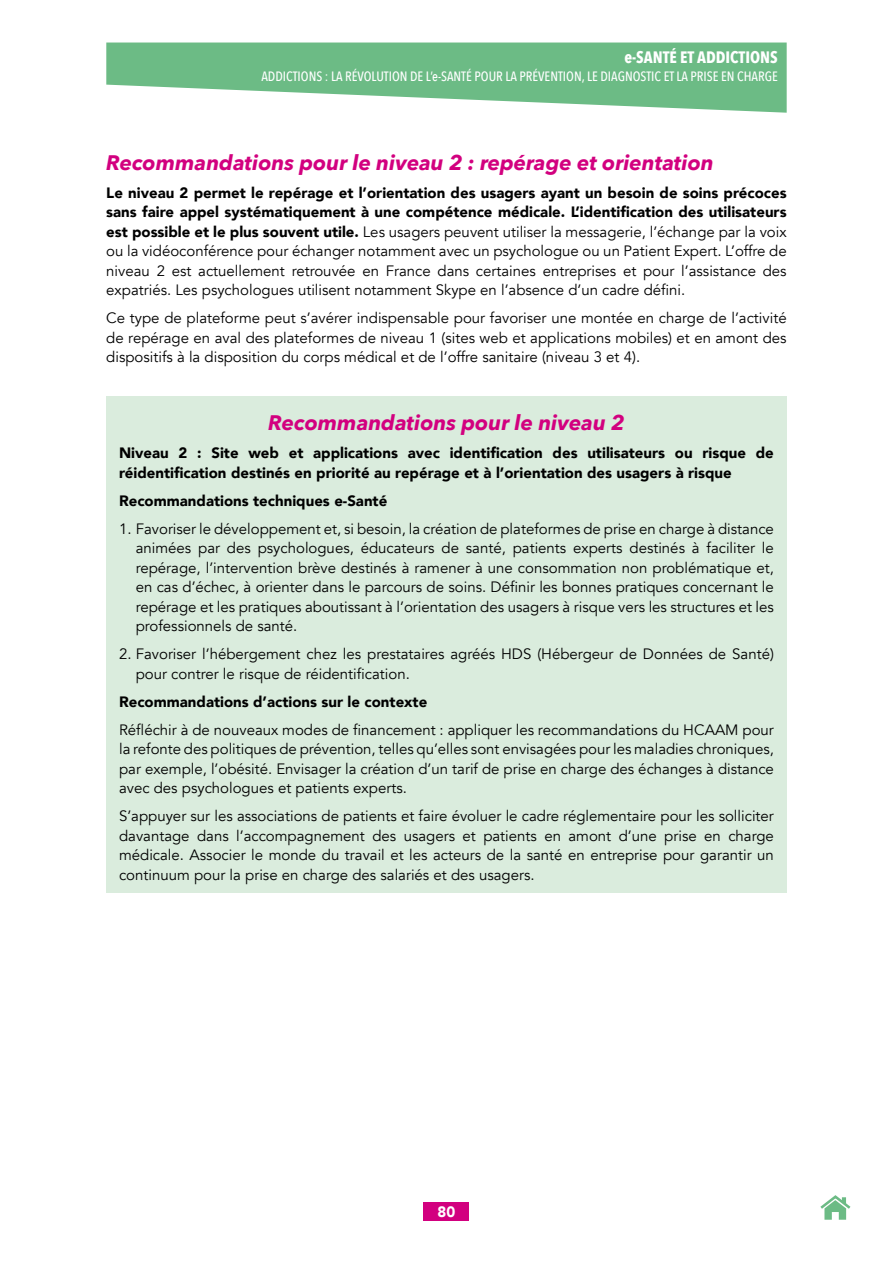
<style>
.page{position:relative;width:893px;height:1263px;background:#fff}
.page>*{position:absolute;margin:0;border:0;box-sizing:border-box;transform-origin:0 0}
.t1{font:italic 700 21px "Avenir Next";color:#d2007f}
.t2{font:700 16.5px "Avenir Next Condensed";color:#fff}
.t3{font:15px/19.5px "Avenir";color:#000;text-align:justify}
.t4{font:900 15px/19.5px "Avenir";color:#000}
.t5{font:900 15px "Avenir";color:#fff}
.t6{font:500 13.5px "Avenir Next Condensed";color:#fff}
.s1{font-weight:900}
</style>
<div class="page">
<svg style="left:106px;top:43px;width:681px;height:70px;fill:#6cbb85"></svg>
<div style="left:424px;top:1203px;width:45px;height:18px;background:#d2007f"></div>
<div style="left:106px;top:397px;width:681px;height:496px;background:#daecdd"></div>
<svg style="left:820px;top:1195px;width:30px;height:25px"></svg>
<p class="t2" style="left:624px;top:47px;width:155px">e-SANTÉ ET ADDICTIONS</p>
<p class="t6" style="left:261px;top:68px;width:518px">ADDICTIONS : LA RÉVOLUTION DE L’e-SANTÉ POUR LA PRÉVENTION, LE DIAGNOSTIC ET LA PRISE EN CHARGE</p>
<h1 class="t1" style="left:106px;top:144px;width:609px">Recommandations pour le niveau 2 : repérage et orientation</h1>
<p class="t3" style="left:106px;top:183px;width:682px"><span class="s1">Le niveau 2 permet le repérage et l’orientation des usagers ayant un besoin de soins précoces sans faire appel systématiquement à une compétence médicale. L’identification des utilisateurs est possible et le plus souvent utile.</span> Les usagers peuvent utiliser la messagerie, l’échange par la voix ou la vidéoconférence pour échanger notamment avec un psychologue ou un Patient Expert. L’offre de niveau 2 est actuellement retrouvée en France dans certaines entreprises et pour l’assistance des expatriés. Les psychologues utilisent notamment Skype en l’absence d’un cadre défini.</p>
<p class="t3" style="left:106px;top:309px;width:682px">Ce type de plateforme peut s’avérer indispensable pour favoriser une montée en charge de l’activité de repérage en aval des plateformes de niveau 1 (sites web et applications mobiles) et en amont des dispositifs à la disposition du corps médical et de l’offre sanitaire (niveau 3 et 4).</p>
<h1 class="t1" style="left:268px;top:405px;width:358px">Recommandations pour le niveau 2</h1>
<p class="t4" style="left:119px;top:443px;width:656px">Niveau 2 : Site web et applications avec identification des utilisateurs ou risque de réidentification destinés en priorité au repérage et à l’orientation des usagers à risque</p>
<p class="t4" style="left:119px;top:490px;width:270px">Recommandations techniques e-Santé</p>
<p class="t3" style="left:136px;top:519px;width:640px;text-indent:-17px">1. Favoriser le développement et, si besoin, la création de plateformes de prise en charge à distance animées par des psychologues, éducateurs de santé, patients experts destinés à faciliter le repérage, l’intervention brève destinés à ramener à une consommation non problématique et, en cas d’échec, à orienter dans le parcours de soins. Définir les bonnes pratiques concernant le repérage et les pratiques aboutissant à l’orientation des usagers à risque vers les structures et les professionnels de santé.</p>
<p class="t3" style="left:136px;top:645px;width:640px;text-indent:-17px">2. Favoriser l’hébergement chez les prestataires agréés HDS (Hébergeur de Données de Santé) pour contrer le risque de réidentification.</p>
<p class="t4" style="left:119px;top:691px;width:310px">Recommandations d’actions sur le contexte</p>
<p class="t3" style="left:119px;top:720px;width:656px">Réfléchir à de nouveaux modes de financement : appliquer les recommandations du HCAAM pour la refonte des politiques de prévention, telles qu’elles sont envisagées pour les maladies chroniques, par exemple, l’obésité. Envisager la création d’un tarif de prise en charge des échanges à distance avec des psychologues et patients experts.</p>
<p class="t3" style="left:119px;top:807px;width:656px">S’appuyer sur les associations de patients et faire évoluer le cadre réglementaire pour les solliciter davantage dans l’accompagnement des usagers et patients en amont d’une prise en charge médicale. Associer le monde du travail et les acteurs de la santé en entreprise pour garantir un continuum pour la prise en charge des salariés et des usagers.</p>
<p class="t5" style="left:438px;top:1199px;width:19px">80</p>
</div>
